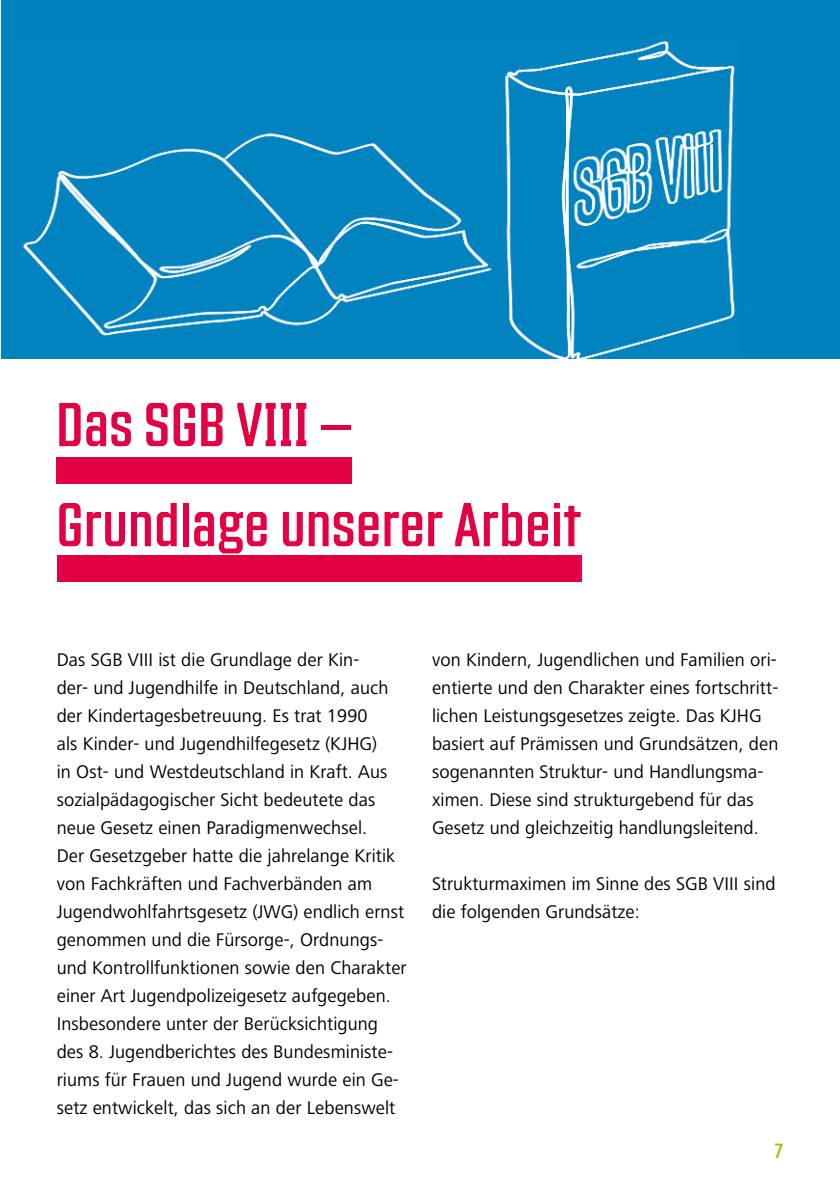
<style>
.page{position:relative;width:840px;height:1191px;background:#fff}
.page>*{position:absolute;margin:0;border:0;box-sizing:border-box;transform-origin:0 0}
.t1{font:60px/100px "Countach";letter-spacing:.02em;color:#e40045}
.t2{font:20px "Countach";color:#a2bc09}
.t3{font:19px/28px "Frutiger Next LT";letter-spacing:.005em;color:#000}
</style>
<div class="page">
<div style="left:1px;top:0;width:838px;height:358px;background:#0082be"></div>
<img style="left:22px;top:40px;width:714px;height:318px">
<div style="left:57px;top:457px;width:294px;height:26px;background:#e40045"></div>
<div style="left:57px;top:555px;width:524px;height:26px;background:#e40045"></div>
<h1 class="t1" style="left:57px;top:370px;width:526px">Das SGB VIII –<br>Grundlage unserer Arbeit</h1>
<p class="t3" style="left:57px;top:646px;width:351px">Das SGB VIII ist die Grundlage der Kin-<br>der- und Jugendhilfe in Deutschland, auch der Kindertagesbetreuung. Es trat 1990<br>als Kinder- und Jugendhilfegesetz (KJHG)<br>in Ost- und Westdeutschland in Kraft. Aus sozialpädagogischer Sicht bedeutete das neue Gesetz einen Paradigmenwechsel.<br>Der Gesetzgeber hatte die jahrelange Kritik von Fachkräften und Fachverbänden am Jugendwohlfahrtsgesetz (JWG) endlich ernst genommen und die Fürsorge-, Ordnungs&shy;und Kontrollfunktionen sowie den Charakter einer Art Jugendpolizeigesetz aufgegeben.<br>Insbesondere unter der Berücksichtigung des 8. Jugendberichtes des Bundesministe&shy;riums für Frauen und Jugend wurde ein Ge&shy;setz entwickelt, das sich an der Lebenswelt</p>
<p class="t3" style="left:432px;top:646px;width:348px">von Kindern, Jugendlichen und Familien ori&shy;entierte und den Charakter eines fortschritt&shy;lichen Leistungsgesetzes zeigte. Das KJHG basiert auf Prämissen und Grundsätzen, den sogenannten Struktur- und Handlungsma&shy;ximen. Diese sind strukturgebend für das Gesetz und gleichzeitig handlungsleitend.</p>
<p class="t3" style="left:432px;top:870px;width:345px">Strukturmaximen im Sinne des SGB VIII sind die folgenden Grundsätze:</p>
<p class="t2" style="left:774px;top:1138px;width:10px">7</p>
</div>
